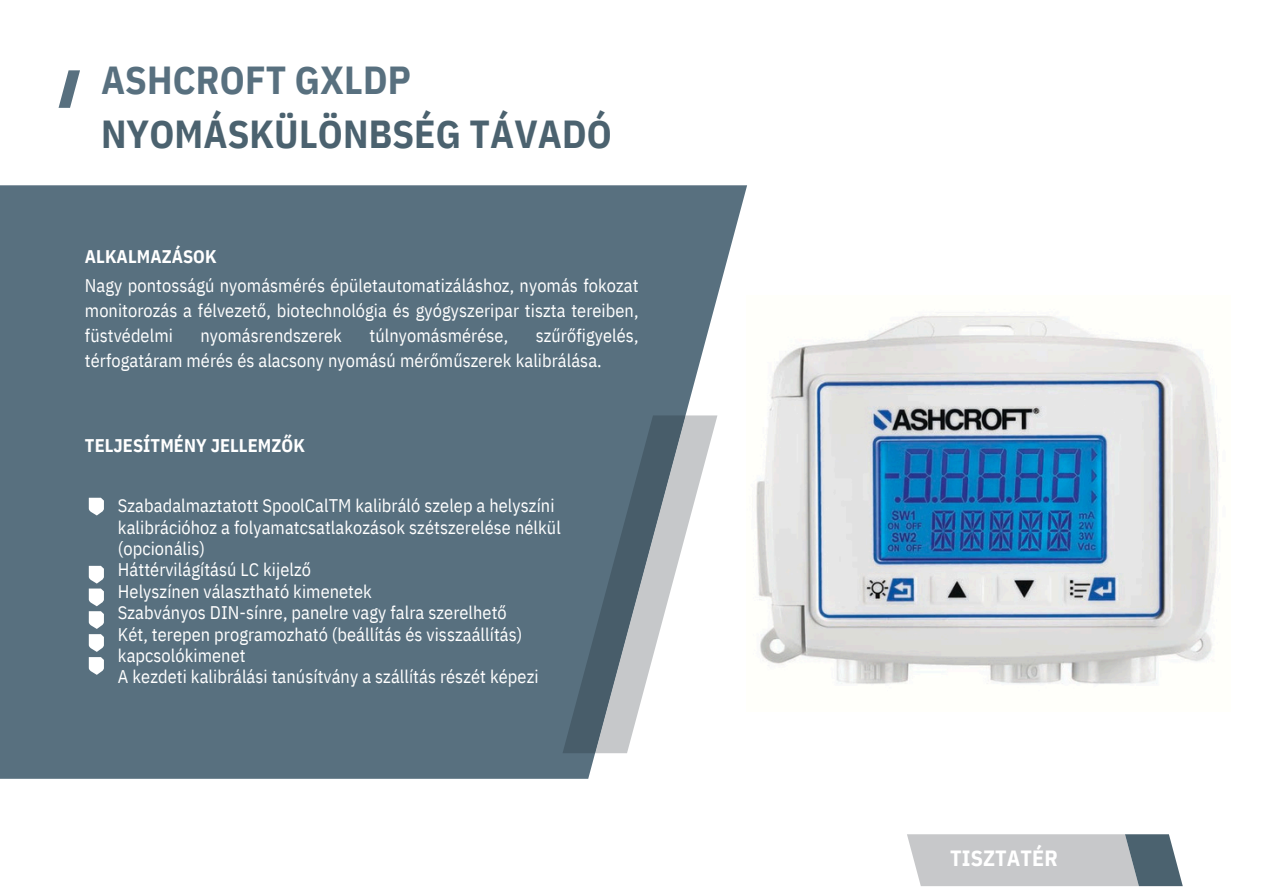
<style>
.page{position:relative;width:1263px;height:894px;background:#fff}
.page>*{position:absolute;margin:0;border:0;box-sizing:border-box;transform-origin:0 0}
.t1{font:700 39px/54px "IBM Plex Sans Cond";letter-spacing:.005em;color:#4b626f}
.t2{font:700 22.05px "IBM Plex Sans Cond";letter-spacing:.005em;color:#fff}
.t3{font:18.3px/24.8px "IBM Plex Sans Cond";letter-spacing:.005em;color:#fff}
.t4{font:700 18.3px "IBM Plex Sans Cond";letter-spacing:.005em;color:#fff}
.s1{color:#58707f}
</style>
<div class="page">
<svg style="left:59px;top:70px;width:21px;height:38px"></svg>
<div style="left:0;top:185px;width:747px;height:593px;background:#58707f"></div>
<svg style="left:562px;top:415px;width:155px;height:338px"></svg>
<svg style="left:89px;top:497px;width:15px;height:18px"></svg>
<svg style="left:89px;top:565px;width:15px;height:63px"></svg>
<svg style="left:89px;top:634px;width:15px;height:17px"></svg>
<svg style="left:89px;top:657px;width:15px;height:17px"></svg>
<svg style="left:907px;top:834px;width:276px;height:51px;background:#b6babe"></svg>
<img style="left:756px;top:315px;width:463px;height:369px">
<p class="t1" style="left:101px;top:53px;width:512px"><span class="s1">ASHCROFT GXLDP<br></span>NYOMÁSKÜLÖNBSÉG TÁVADÓ</p>
<h1 class="t4" style="left:85px;top:244px;width:133px">ALKALMAZÁSOK</h1>
<p class="t3" style="left:85px;top:273px;width:555px;text-align:justify">Nagy pontosságú nyomásmérés épületautomatizáláshoz, nyomás fokozat monitorozás a félvezető, biotechnológia és gyógyszeripar tiszta tereiben, füstvédelmi</p>
<p class="t3" style="left:85px;top:322px;width:555px;text-indent:451px">szűrőfigyelés, térfogatáram mérés és alacsony nyomású mérőműszerek kalibrálása.</p>
<p class="t3" style="left:200px;top:322px;width:143px">nyomásrendszerek</p>
<p class="t3" style="left:369px;top:322px;width:140px">túlnyomásmérése,</p>
<p class="t4" style="left:85px;top:433px;width:221px">TELJESÍTMÉNY JELLEMZŐK</p>
<h3 class="t3" style="left:118px;top:494px;width:444px;line-height:21.3px">Szabadalmaztatott SpoolCalTM kalibráló szelep a helyszíni kalibrációhoz a folyamatcsatlakozások szétszerelése nélkül (opcionális)</h3>
<p class="t3" style="left:118px;top:557px;width:195px">Háttérvilágítású LC kijelző</p>
<p class="t3" style="left:118px;top:578px;width:256px">Helyszínen választható kimenetek</p>
<p class="t3" style="left:118px;top:599px;width:390px">Szabványos DIN-sínre, panelre vagy falra szerelhető</p>
<p class="t3" style="left:118px;top:623px;width:406px;line-height:21.3px">Két, terepen programozható (beállítás és visszaállítás) kapcsolókimenet</p>
<p class="t3" style="left:118px;top:664px;width:422px">A kezdeti kalibrálási tanúsítvány a szállítás részét képezi</p>
<p class="t2" style="left:950px;top:842px;width:109px">TISZTATÉR</p>
</div>
